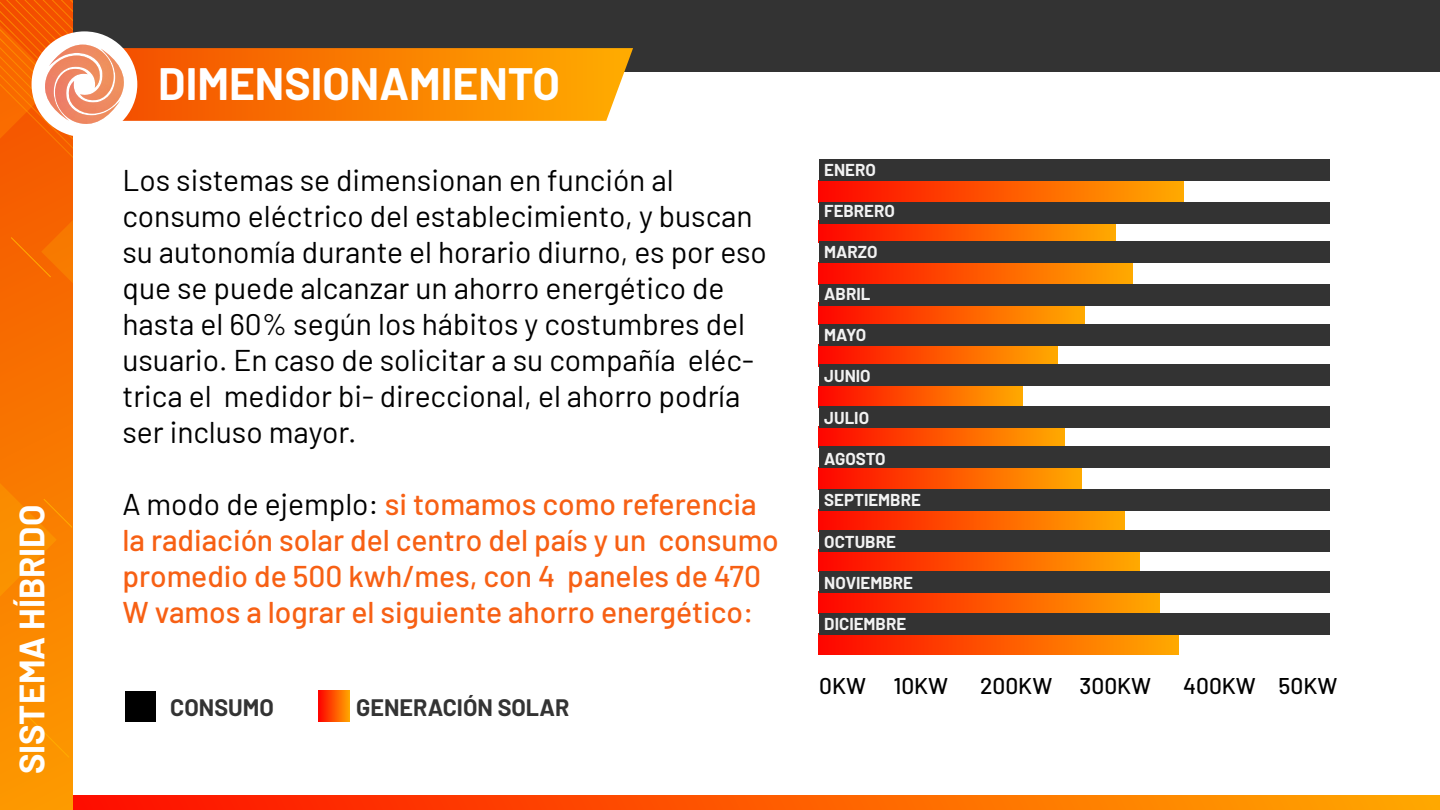
<style>
.page{position:relative;width:1440px;height:810px;background:#fff}
.page>*{position:absolute;margin:0;border:0;box-sizing:border-box;transform-origin:0 0}
.t1{font:700 44.33px "Barlow";color:#fff}
.t2{font:700 34.42px "Barlow";color:#fff}
.t3{font:30px/36px "Barlow";color:#000}
.t4{font:500 30px/36px "Barlow";color:#f76014}
.t5{font:700 23.25px "Barlow";color:#333}
.t6{font:500 22.73px "Barlow";color:#000}
.t7{font:700 16.8px "Barlow";color:#f2f2f2}
.s1{font-weight:400;color:#000}
</style>
<div class="page">
<div style="left:0;top:0;width:1440px;height:72px;background:#333"></div>
<svg style="left:72px;top:796px;width:1368px;height:14px;background:#fe5a00"></svg>
<div style="left:0;top:0;width:72px;height:810px;background:#fc8f00"></div>
<svg style="left:29px;top:718px;width:40px;height:40px"></svg>
<svg style="left:0;top:0;width:633px;height:617px"></svg>
<div style="left:819px;top:181px;width:364px;height:21px;background:linear-gradient(to right,#fe0500,#ffa900)"></div>
<div style="left:819px;top:221px;width:296px;height:22px;background:linear-gradient(to right,#fe0500,#ffa900)"></div>
<div style="left:819px;top:263px;width:313px;height:21px;background:linear-gradient(to right,#fe0500,#ffa900)"></div>
<div style="left:819px;top:303px;width:265px;height:21px;background:linear-gradient(to right,#fe0500,#ffa900)"></div>
<svg style="left:819px;top:346px;width:239px;height:19px;background:#f35502"></svg>
<div style="left:819px;top:386px;width:203px;height:22px;background:linear-gradient(to right,#fe0500,#ffa900)"></div>
<div style="left:819px;top:426px;width:245px;height:22px;background:linear-gradient(to right,#fe0500,#ffa900)"></div>
<div style="left:819px;top:468px;width:262px;height:22px;background:linear-gradient(to right,#fe0500,#ffa900)"></div>
<div style="left:819px;top:510px;width:305px;height:21px;background:linear-gradient(to right,#fe0500,#ffa900)"></div>
<div style="left:819px;top:550px;width:321px;height:21px;background:linear-gradient(to right,#fe0500,#fa0)"></div>
<div style="left:819px;top:591px;width:341px;height:22px;background:linear-gradient(to right,#fe0500,#fa0)"></div>
<div style="left:819px;top:633px;width:359px;height:22px;background:linear-gradient(to right,#fe0500,#ffa900)"></div>
<div style="left:819px;top:159px;width:511px;height:22px;background:#333"></div>
<div style="left:819px;top:202px;width:511px;height:22px;background:#333"></div>
<div style="left:819px;top:241px;width:511px;height:22px;background:#333"></div>
<div style="left:819px;top:284px;width:511px;height:22px;background:#333"></div>
<div style="left:819px;top:324px;width:511px;height:22px;background:#333"></div>
<div style="left:819px;top:365px;width:511px;height:21px;background:#333"></div>
<div style="left:819px;top:406px;width:511px;height:22px;background:#333"></div>
<div style="left:819px;top:446px;width:511px;height:22px;background:#333"></div>
<div style="left:819px;top:490px;width:511px;height:21px;background:#333"></div>
<div style="left:819px;top:530px;width:511px;height:21px;background:#333"></div>
<div style="left:819px;top:571px;width:511px;height:22px;background:#333"></div>
<div style="left:819px;top:613px;width:511px;height:22px;background:#333"></div>
<div style="left:125px;top:691px;width:31px;height:31px;background:#000"></div>
<svg style="left:319px;top:691px;width:31px;height:31px"></svg>
<p class="t2" style="left:7px;top:774px;width:271px;rotate:-90deg">SISTEMA HÍBRIDO</p>
<h1 class="t1" style="left:158px;top:52px;width:403px">DIMENSIONAMIENTO</h1>
<p class="t3" style="left:122px;top:160px;width:646px">Los sistemas se dimensionan en función al consumo eléctrico del establecimiento, y buscan su autonomía durante el horario diurno, es por eso que se puede alcanzar un ahorro energético de hasta el 60% según los hábitos y costumbres del usuario. En caso de solicitar a su compañía eléc&shy;trica el medidor bi- direccional, el ahorro podría ser incluso mayor.</p>
<p class="t4" style="left:122px;top:484px;width:658px"><span class="s1">A modo de ejemplo:</span> si tomamos como referencia la radiación solar del centro del país y un consumo promedio de 500 kwh/mes, con 4 paneles de 470<br>W vamos a lograr el siguiente ahorro energético:</p>
<p class="t5" style="left:170px;top:691px;width:105px">CONSUMO</p>
<p class="t5" style="left:356px;top:691px;width:215px">GENERACIÓN SOLAR</p>
<p class="t7" style="left:824px;top:157px;width:53px">ENERO</p>
<p class="t7" style="left:824px;top:199px;width:72px">FEBRERO</p>
<p class="t7" style="left:824px;top:240px;width:55px">MARZO</p>
<p class="t7" style="left:824px;top:281px;width:48px">ABRIL</p>
<p class="t7" style="left:824px;top:323px;width:44px">MAYO</p>
<p class="t7" style="left:824px;top:364px;width:48px">JUNIO</p>
<p class="t7" style="left:824px;top:405px;width:46px">JULIO</p>
<p class="t7" style="left:824px;top:447px;width:63px">AGOSTO</p>
<p class="t7" style="left:824px;top:488px;width:98px">SEPTIEMBRE</p>
<p class="t7" style="left:824px;top:529px;width:73px">OCTUBRE</p>
<p class="t7" style="left:824px;top:570px;width:90px">NOVIEMBRE</p>
<p class="t7" style="left:824px;top:612px;width:83px">DICIEMBRE</p>
<p class="t6" style="left:819px;top:669px;width:131px">0KW 10KW</p>
<p class="t6" style="left:980px;top:669px;width:173px">200KW 300KW</p>
<p class="t6" style="left:1183px;top:669px;width:156px">400KW 50KW</p>
</div>
